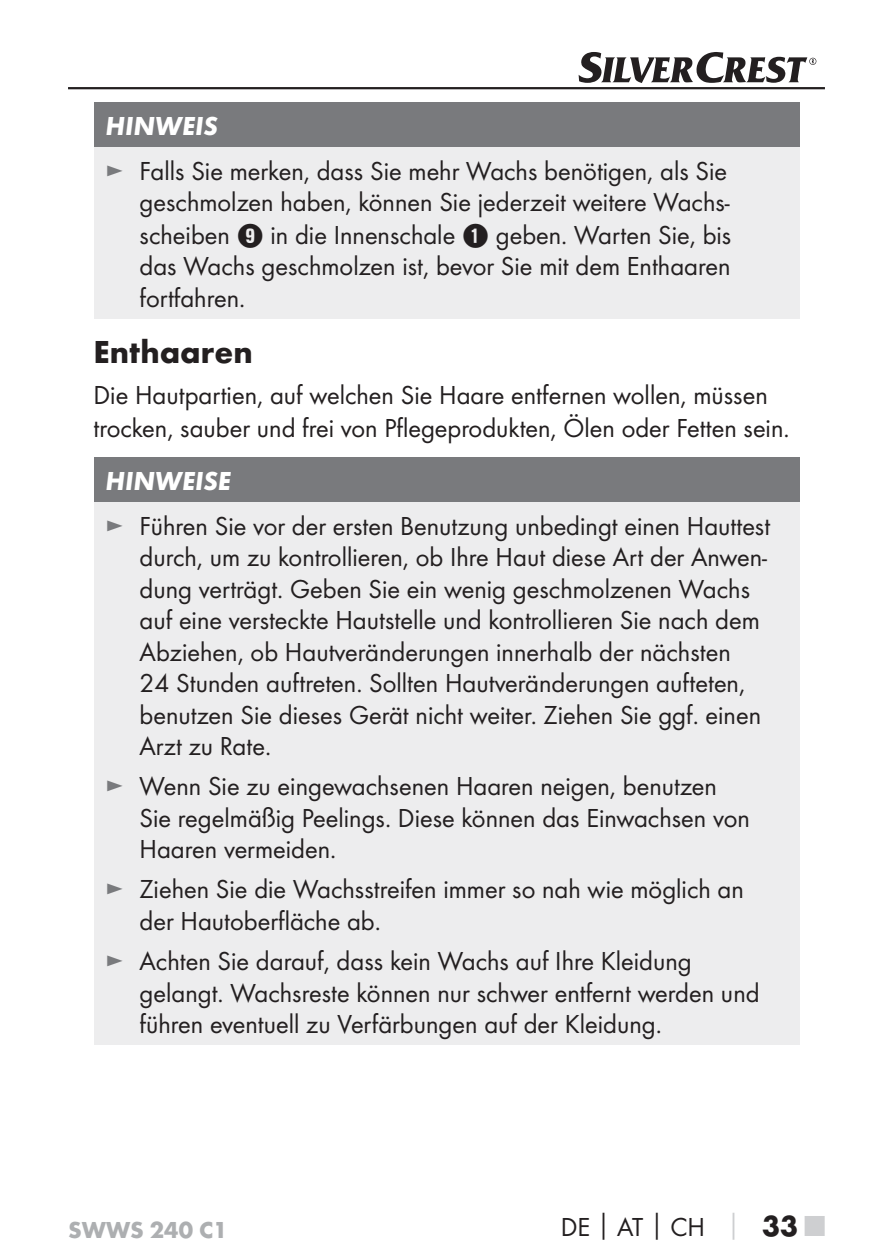
<style>
.page{position:relative;width:893px;height:1259px;background:#fff}
.page>*{position:absolute;margin:0;border:0;box-sizing:border-box;transform-origin:0 0}
.t1{font:700 33px "Futura";color:#231f20}
.t2{font:27px/31.5px "Futura Boo";color:#231f20}
.t3{font:italic 700 27px "Futura";color:#fff}
.t4{font:700 24px "Futura";color:#adafb1}
.s1{color:#797a7d}
.s2{font-family:"Futura";font-weight:700}
.s3{font-family:"Futura";font-weight:700;color:#cecfd1}
.s4{font-family:"Futura";font-weight:700;font-size:30px}
.s5{font-family:"Futura";font-weight:700;font-size:30px;color:#cecfd1}
</style>
<div class="page">
<hr style="left:68px;top:87px;width:757px;height:2px;background:#231f20">
<svg style="left:579px;top:52px;width:237px;height:31px"></svg>
<div style="left:94px;top:102px;width:705px;height:45px;background:#797a7d"></div>
<div style="left:94px;top:147px;width:705px;height:172px;background:#ededee"></div>
<div style="left:94px;top:457px;width:705px;height:45px;background:#797a7d"></div>
<div style="left:94px;top:502px;width:705px;height:543px;background:#ededee"></div>
<p class="t3" style="left:106px;top:117px;width:114px">HINWEIS</p>
<p class="t2" style="left:140px;top:156px;width:592px;text-align:justify;text-indent:-34px"><span class="s1">►</span> Falls Sie merken, dass Sie mehr Wachs benötigen, als Sie geschmolzen haben, können Sie jederzeit weitere Wachs&shy;scheiben</p>
<p class="t2" style="left:140px;top:220px;width:593px;text-align:justify;text-indent:356px">geben. Warten Sie, bis das Wachs geschmolzen ist, bevor Sie mit dem Enthaaren fortfahren.</p>
<p class="t1" style="left:94px;top:339px;width:161px">Enthaaren</p>
<p class="t2" style="left:94px;top:380px;width:698px;line-height:32.4px">Die Hautpartien, auf welchen Sie Haare entfernen wollen, müssen trocken, sauber und frei von Pflegeprodukten, Ölen oder Fetten sein.</p>
<p class="t3" style="left:106px;top:472px;width:127px">HINWEISE</p>
<p class="t2" style="left:140px;top:511px;width:632px;text-indent:-34px"><span class="s1">►</span> Führen Sie vor der ersten Benutzung unbedingt einen Hauttest durch, um zu kontrollieren, ob Ihre Haut diese Art der Anwen&shy;dung verträgt. Geben Sie ein wenig geschmolzenen Wachs auf eine versteckte Hautstelle und kontrollieren Sie nach dem Abziehen, ob Hautveränderungen innerhalb der nächsten<br>24 Stunden auftreten. Sollten Hautveränderungen aufteten, benutzen Sie dieses Gerät nicht weiter. Ziehen Sie ggf. einen Arzt zu Rate.</p>
<p class="t2" style="left:140px;top:772px;width:612px;text-indent:-34px"><span class="s1">►</span> Wenn Sie zu eingewachsenen Haaren neigen, benutzen<br>Sie regelmäßig Peelings. Diese können das Einwachsen von<br>Haaren vermeiden.</p>
<p class="t2" style="left:140px;top:875px;width:606px;text-indent:-34px"><span class="s1">►</span> Ziehen Sie die Wachsstreifen immer so nah wie möglich an der Hautoberfläche ab.</p>
<p class="t2" style="left:140px;top:946px;width:622px;text-indent:-34px"><span class="s1">►</span> Achten Sie darauf, dass kein Wachs auf Ihre Kleidung gelangt. Wachsreste können nur schwer entfernt werden und führen eventuell zu Verfärbungen auf der Kleidung.</p>
<p class="t2" style="left:270px;top:220px;width:186px">in die Innenschale</p>
<p class="t4" style="left:68px;top:1220px;width:161px">SWWS 240 C1</p>
<p class="t2" style="left:561px;top:1212px;width:266px">DE<span class="s2">│</span>AT<span class="s2">│</span>CH <span class="s3">│</span> <span class="s4">33</span> <span class="s5">■</span></p>
</div>
